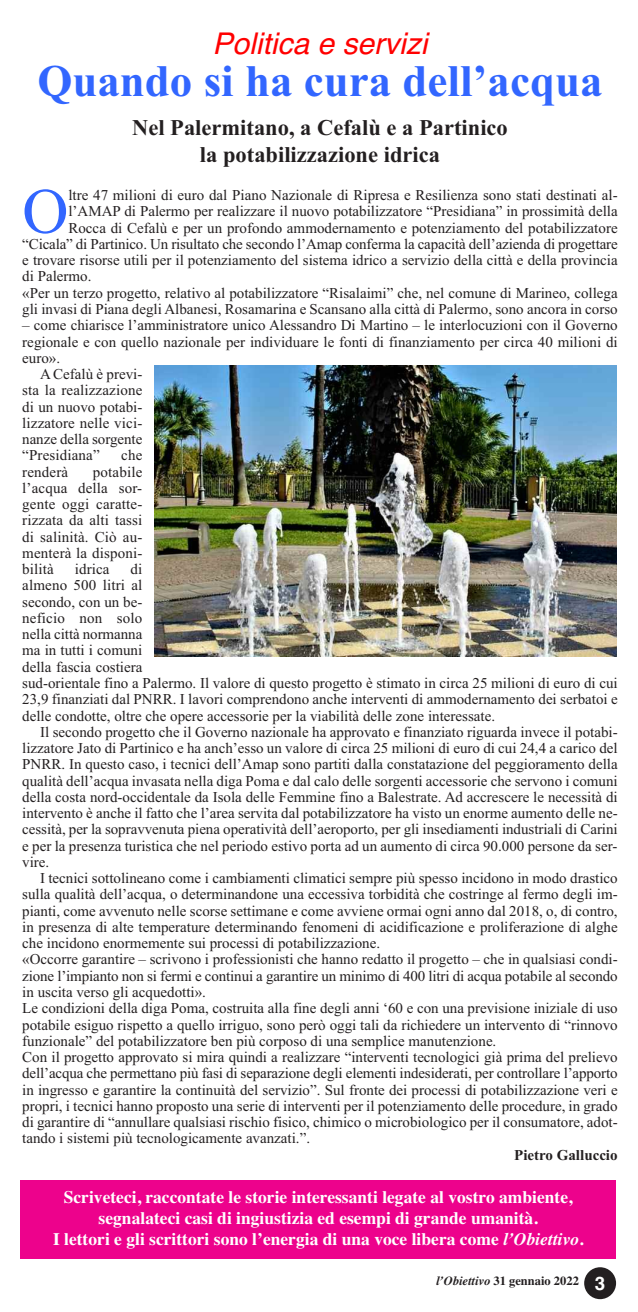
<style>
.page{position:relative;width:638px;height:1312px;background:#fff}
.page>*{position:absolute;margin:0;border:0;box-sizing:border-box;transform-origin:0 0}
.t1{font:64px "Times New Roman";color:#3266ff}
.t2{font:700 45px "Times New Roman";color:#3266ff}
.t3{font:italic 30px "Helvetica";color:#f00}
.t4{font:700 22.5px/27.4px "Times New Roman";color:#231f20;text-align:center}
.t5{font:700 17.5px/21.2px "Times";color:#fff;text-align:center}
.t6{font:15px/16.2px "Times New Roman";color:#231f20;text-align:justify}
.t7{font:700 15px "Times New Roman";color:#231f20}
.t8{font:700 12.5px "Times";color:#231f20}
.s1{font-style:italic}
.s2{font-family:"Helvetica";font-size:18.75px;color:#fff}
</style>
<div class="page">
<div style="left:584px;top:1266px;width:32px;height:32px;background:#231f20;border-radius:50%"></div>
<img style="left:155px;top:365px;width:462px;height:291px">
<div style="left:20px;top:1180px;width:596px;height:78px;background:#ed028c"></div>
<h3 class="t3" style="left:212px;top:26px;width:217px">Politica e servizi</h3>
<h2 class="t2" style="left:37px;top:54px;width:567px">Quando si ha cura dell’acqua</h2>
<h3 class="t4" style="left:132px;top:113px;width:377px">Nel Palermitano, a Cefalù e a Partinico la potabilizzazione idrica</h3>
<h1 class="t1" style="left:22px;top:173px;width:48px">O</h1>
<p class="t6" style="left:68px;top:187px;width:551px">ltre 47 milioni di euro dal Piano Nazionale di Ripresa e Resilienza sono stati destinati al-</p>
<p class="t6" style="left:68px;top:203px;width:551px">l’AMAP di Palermo per realizzare il nuovo potabilizzatore “Presidiana” in prossimità della</p>
<p class="t6" style="left:68px;top:219px;width:551px">Rocca di Cefalù e per un profondo ammodernamento e potenziamento del potabilizzatore</p>
<p class="t6" style="left:22px;top:235px;width:597px">“Cicala” di Partinico. Un risultato che secondo l’Amap conferma la capacità dell’azienda di progettare</p>
<p class="t6" style="left:22px;top:252px;width:597px">e trovare risorse utili per il potenziamento del sistema idrico a servizio della città e della provincia</p>
<p class="t6" style="left:22px;top:268px;width:71px">di Palermo.</p>
<p class="t6" style="left:22px;top:284px;width:597px">«Per un terzo progetto, relativo al potabilizzatore “Risalaimi” che, nel comune di Marineo, collega</p>
<p class="t6" style="left:22px;top:300px;width:597px">gli invasi di Piana degli Albanesi, Rosamarina e Scansano alla città di Palermo, sono ancora in corso</p>
<p class="t6" style="left:22px;top:317px;width:597px">– come chiarisce l’amministratore unico Alessandro Di Martino – le interlocuzioni con il Governo</p>
<p class="t6" style="left:22px;top:333px;width:597px">regionale e con quello nazionale per individuare le fonti di finanziamento per circa 40 milioni di</p>
<p class="t6" style="left:22px;top:349px;width:39px">euro».</p>
<p class="t6" style="left:40px;top:365px;width:104px">A Cefalù è previ-</p>
<p class="t6" style="left:22px;top:382px;width:122px">sta la realizzazione</p>
<p class="t6" style="left:22px;top:398px;width:122px">di un nuovo potabi-</p>
<p class="t6" style="left:22px;top:414px;width:122px">lizzatore nelle vici-</p>
<p class="t6" style="left:22px;top:430px;width:122px">nanze della sorgente</p>
<p class="t6" style="left:22px;top:447px;width:79px">“Presidiana”</p>
<p class="t6" style="left:121px;top:447px;width:23px">che</p>
<p class="t6" style="left:22px;top:463px;width:47px">renderà</p>
<p class="t6" style="left:22px;top:463px;width:122px;text-indent:71px">potabile l’acqua della sor&shy;gente oggi caratte&shy;rizzata da alti tassi di salinità. Ciò au&shy;menterà la disponi&shy;bilità</p>
<p class="t6" style="left:22px;top:560px;width:597px;text-align:left;text-indent:108px">di<br>almeno 500 litri al<br>secondo, con un be-<br>neficio non solo<br>nella città normanna<br>ma in tutti i comuni<br>della fascia costiera<br>sud-orientale fino a Palermo. Il valore di questo progetto è stimato in circa 25 milioni di euro di cui 23,9 finanziati dal PNRR. I lavori comprendono anche interventi di ammodernamento dei serbatoi e delle condotte, oltre che opere accessorie per la viabilità delle zone interessate.</p>
<p class="t6" style="left:22px;top:723px;width:597px;text-indent:18px">Il secondo progetto che il Governo nazionale ha approvato e finanziato riguarda invece il potabi&shy;lizzatore Jato di Partinico e ha anch’esso un valore di circa 25 milioni di euro di cui 24,4 a carico del PNRR. In questo caso, i tecnici dell’Amap sono partiti dalla constatazione del peggioramento della qualità dell’acqua invasata nella diga Poma e dal calo delle sorgenti accessorie che servono i comuni della costa nord-occidentale da Isola delle Femmine fino a Balestrate. Ad accrescere le necessità di intervento è anche il fatto che l’area servita dal potabilizzatore ha visto un enorme aumento delle ne&shy;cessità, per la sopravvenuta piena operatività dell’aeroporto, per gli insediamenti industriali di Carini e per la presenza turistica che nel periodo estivo porta ad un aumento di circa 90.000 persone da ser&shy;vire.</p>
<p class="t6" style="left:22px;top:869px;width:597px;text-align:left;text-indent:18px">I tecnici sottolineano come i cambiamenti climatici sempre più spesso incidono in modo drastico sulla qualità dell’acqua, o determinandone una eccessiva torbidità che costringe al fermo degli im&shy;pianti, come avvenuto nelle scorse settimane e come avviene ormai ogni anno dal 2018, o, di contro, in presenza di alte temperature determinando fenomeni di acidificazione e proliferazione di alghe che incidono enormemente sui processi di potabilizzazione.<br>«Occorre garantire – scrivono i professionisti che hanno redatto il progetto – che in qualsiasi condi&shy;zione l’impianto non si fermi e continui a garantire un minimo di 400 litri di acqua potabile al secondo in uscita verso gli acquedotti».<br>Le condizioni della diga Poma, costruita alla fine degli anni ‘60 e con una previsione iniziale di uso potabile esiguo rispetto a quello irriguo, sono però oggi tali da richiedere un intervento di “rinnovo funzionale” del potabilizzatore ben più corposo di una semplice manutenzione.<br>Con il progetto approvato si mira quindi a realizzare “interventi tecnologici già prima del prelievo dell’acqua che permettano più fasi di separazione degli elementi indesiderati, per controllare l’apporto in ingresso e garantire la continuità del servizio”. Sul fronte dei processi di potabilizzazione veri e propri, i tecnici hanno proposto una serie di interventi per il potenziamento delle procedure, in grado di garantire di “annullare qualsiasi rischio fisico, chimico o microbiologico per il consumatore, adot&shy;tando i sistemi più tecnologicamente avanzati.”.</p>
<p class="t7" style="left:514px;top:1145px;width:105px">Pietro Galluccio</p>
<p class="t5" style="left:53px;top:1185px;width:532px">Scriveteci, raccontate le storie interessanti legate al vostro ambiente, segnalateci casi di ingiustizia ed esempi di grande umanità.<br>I lettori e gli scrittori sono l’energia di una voce libera come <span class="s1">l’Obiettivo</span>.</p>
<p class="t6" style="left:75px;top:560px;width:36px">idrica</p>
<p class="t8" style="left:436px;top:1273px;width:171px"><span class="s1">l’Obiettivo</span> 31 gennaio 2022 <span class="s2">3</span></p>
</div>
